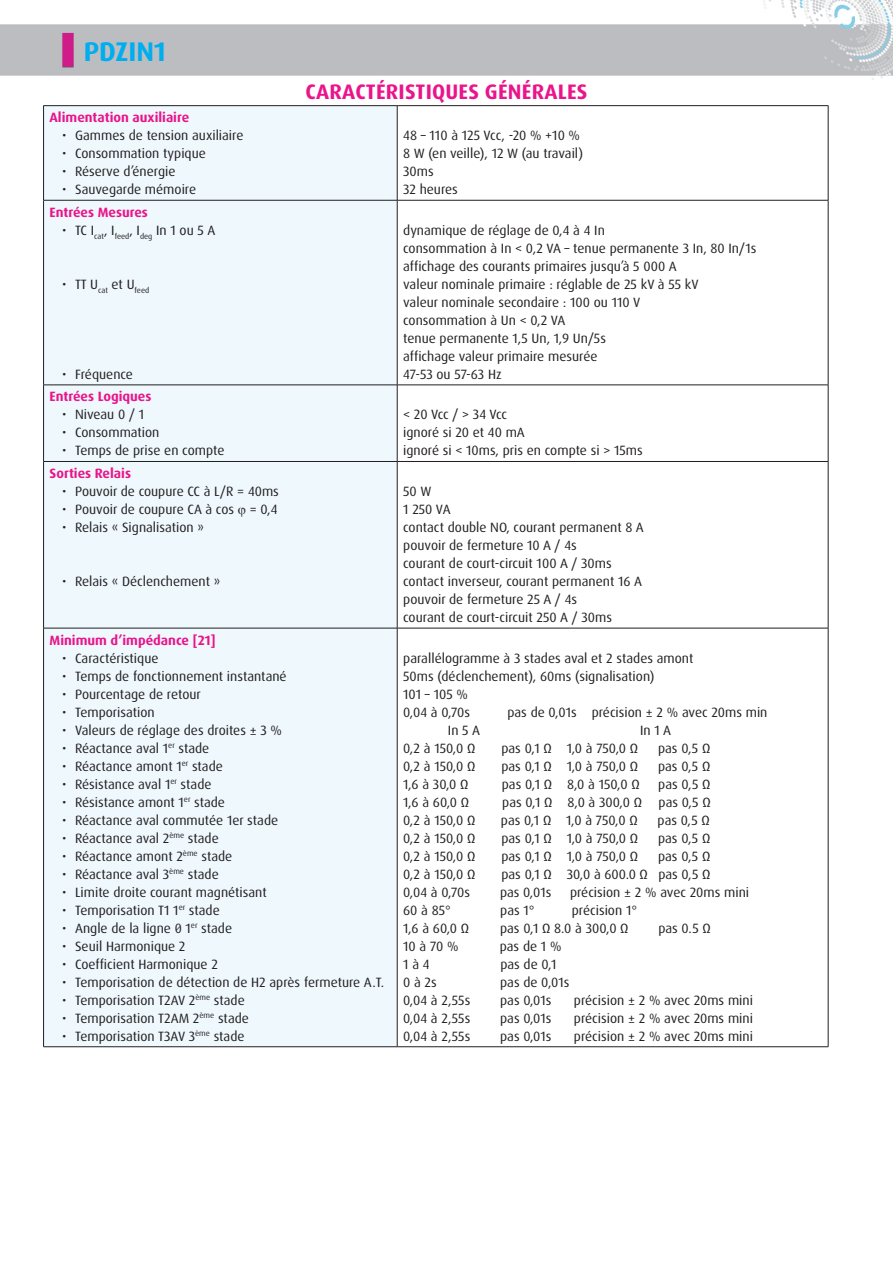
<style>
.page{position:relative;width:893px;height:1263px;background:#fff}
.page>*{position:absolute;margin:0;border:0;box-sizing:border-box;transform-origin:0 0}
.t1{font:700 27px "Dax OT";color:#00aeef}
.t2{font:700 21px "Dax OT";letter-spacing:.01em;color:#ea148b}
.t3{font:13.5px/18px "Dax OT";color:#231f20}
.t4{font:700 13.5px "Dax OT";color:#ea148b}
</style>
<div class="page">
<img style="left:0;top:0;width:893px;height:80px">
<div style="left:44px;top:106px;width:353px;height:940px;background:#eef8fd"></div>
<svg style="left:398px;top:106px;width:430px;height:940px"></svg>
<hr style="left:43px;top:105px;width:354px;height:1px;background:#231f20">
<hr style="left:43px;top:106px;width:1px;height:94px;background:#231f20">
<hr style="left:397px;top:105px;width:431px;height:1px;background:#231f20">
<hr style="left:397px;top:106px;width:1px;height:94px;background:#231f20">
<hr style="left:828px;top:106px;width:1px;height:94px;background:#231f20">
<hr style="left:43px;top:200px;width:354px;height:1px;background:#231f20">
<hr style="left:43px;top:200px;width:1px;height:185px;background:#231f20">
<hr style="left:397px;top:200px;width:431px;height:1px;background:#231f20">
<hr style="left:397px;top:200px;width:1px;height:185px;background:#231f20">
<hr style="left:828px;top:200px;width:1px;height:185px;background:#231f20">
<hr style="left:43px;top:385px;width:354px;height:1px;background:#231f20">
<hr style="left:43px;top:385px;width:1px;height:76px;background:#231f20">
<hr style="left:397px;top:385px;width:431px;height:1px;background:#231f20">
<hr style="left:397px;top:385px;width:1px;height:76px;background:#231f20">
<hr style="left:828px;top:385px;width:1px;height:76px;background:#231f20">
<hr style="left:43px;top:461px;width:354px;height:1px;background:#231f20">
<hr style="left:43px;top:462px;width:1px;height:166px;background:#231f20">
<hr style="left:397px;top:461px;width:431px;height:1px;background:#231f20">
<hr style="left:397px;top:462px;width:1px;height:166px;background:#231f20">
<hr style="left:828px;top:462px;width:1px;height:166px;background:#231f20">
<hr style="left:43px;top:628px;width:354px;height:1px;background:#231f20">
<hr style="left:43px;top:628px;width:1px;height:418px;background:#231f20">
<hr style="left:397px;top:628px;width:431px;height:1px;background:#231f20">
<hr style="left:397px;top:628px;width:1px;height:418px;background:#231f20">
<hr style="left:828px;top:628px;width:1px;height:418px;background:#231f20">
<hr style="left:43px;top:1046px;width:354px;height:1px;background:#231f20">
<hr style="left:397px;top:1046px;width:431px;height:1px;background:#231f20">
<svg style="left:238px;top:508px;width:8px;height:9px"></svg>
<h1 class="t1" style="left:84px;top:34px;width:84px">PDZIN1</h1>
<p class="t4" style="left:50px;top:109px;width:141px">Alimentation auxiliaire</p>
<p class="t3" style="left:62px;top:127px;width:183px">• Gammes de tension auxiliaire</p>
<p class="t3" style="left:62px;top:145px;width:145px">• Consommation typique</p>
<p class="t3" style="left:62px;top:163px;width:115px">• Réserve d’énergie</p>
<p class="t3" style="left:62px;top:181px;width:135px">• Sauvegarde mémoire</p>
<p class="t4" style="left:50px;top:203px;width:100px">Entrées Mesures</p>
<p class="t3" style="left:62px;top:221px;width:155px">• TC I<sub>cat</sub>, I<sub>feed</sub>, I<sub>deg</sub> In 1 ou 5 A</p>
<p class="t3" style="left:62px;top:275px;width:89px">• TT U<sub>cat</sub> et U<sub>feed</sub></p>
<p class="t3" style="left:62px;top:365px;width:72px">• Fréquence</p>
<p class="t4" style="left:50px;top:388px;width:103px">Entrées Logiques</p>
<p class="t3" style="left:62px;top:406px;width:83px">• Niveau 0 / 1</p>
<p class="t3" style="left:62px;top:424px;width:99px">• Consommation</p>
<p class="t3" style="left:62px;top:442px;width:164px">• Temps de prise en compte</p>
<p class="t4" style="left:50px;top:465px;width:83px">Sorties Relais</p>
<p class="t3" style="left:62px;top:482px;width:218px">• Pouvoir de coupure CC à L/R = 40ms</p>
<p class="t3" style="left:62px;top:500px;width:217px">• Pouvoir de coupure CA à cos = 0,4</p>
<p class="t3" style="left:62px;top:518px;width:143px">• Relais « Signalisation »</p>
<p class="t3" style="left:62px;top:572px;width:159px">• Relais « Déclenchement »</p>
<h2 class="t2" style="left:305px;top:78px;width:283px">CARACTÉRISTIQUES GÉNÉRALES</h2>
<p class="t3" style="left:403px;top:127px;width:181px">48 – 110 à 125 Vcc, -20 % +10 %<br>8 W (en veille), 12 W (au travail)<br>30ms<br>32 heures</p>
<p class="t3" style="left:403px;top:221px;width:355px">dynamique de réglage de 0,4 à 4 In<br>consommation à In &lt; 0,2 VA – tenue permanente 3 In, 80 In/1s affichage des courants primaires jusqu’à 5 000 A<br>valeur nominale primaire : réglable de 25 kV à 55 kV<br>valeur nominale secondaire : 100 ou 110 V<br>consommation à Un &lt; 0,2 VA<br>tenue permanente 1,5 Un, 1,9 Un/5s<br>affichage valeur primaire mesurée<br>47-53 ou 57-63 Hz</p>
<p class="t3" style="left:403px;top:406px;width:241px">&lt; 20 Vcc / &gt; 34 Vcc<br>ignoré si 20 et 40 mA<br>ignoré si &lt; 10ms, pris en compte si &gt; 15ms</p>
<p class="t3" style="left:403px;top:482px;width:242px">50 W<br>1 250 VA<br>contact double NO, courant permanent 8 A pouvoir de fermeture 10 A / 4s<br>courant de court-circuit 100 A / 30ms contact inverseur, courant permanent 16 A pouvoir de fermeture 25 A / 4s<br>courant de court-circuit 250 A / 30ms</p>
<p class="t4" style="left:50px;top:631px;width:167px">Minimum d’impédance [21]</p>
<p class="t3" style="left:62px;top:649px;width:98px">• Caractéristique</p>
<p class="t3" style="left:62px;top:667px;width:226px">• Temps de fonctionnement instantané</p>
<p class="t3" style="left:62px;top:685px;width:140px">• Pourcentage de retour</p>
<p class="t3" style="left:62px;top:703px;width:94px">• Temporisation</p>
<p class="t3" style="left:62px;top:721px;width:221px">• Valeurs de réglage des droites ± 3 %</p>
<p class="t3" style="left:62px;top:739px;width:149px">• Réactance aval 1<sup>er</sup> stade</p>
<p class="t3" style="left:62px;top:757px;width:162px">• Réactance amont 1<sup>er</sup> stade</p>
<p class="t3" style="left:62px;top:775px;width:151px">• Résistance aval 1<sup>er</sup> stade</p>
<p class="t3" style="left:62px;top:793px;width:164px">• Résistance amont 1<sup>er</sup> stade</p>
<p class="t3" style="left:62px;top:811px;width:217px">• Réactance aval commutée 1er stade</p>
<p class="t3" style="left:62px;top:829px;width:158px">• Réactance aval 2<sup>ème</sup> stade</p>
<p class="t3" style="left:62px;top:847px;width:172px">• Réactance amont 2<sup>ème</sup> stade</p>
<p class="t3" style="left:62px;top:865px;width:158px">• Réactance aval 3<sup>ème</sup> stade</p>
<p class="t3" style="left:62px;top:883px;width:206px">• Limite droite courant magnétisant</p>
<p class="t3" style="left:62px;top:901px;width:159px">• Temporisation T1 1<sup>er</sup> stade</p>
<p class="t3" style="left:62px;top:919px;width:171px">• Angle de la ligne 0 1<sup>er</sup> stade</p>
<p class="t3" style="left:62px;top:937px;width:125px">• Seuil Harmonique 2</p>
<p class="t3" style="left:62px;top:955px;width:157px">• Coefficient Harmonique 2</p>
<p class="t3" style="left:62px;top:973px;width:323px">• Temporisation de détection de H2 après fermeture A.T.</p>
<p class="t3" style="left:62px;top:991px;width:184px">• Temporisation T2AV 2<sup>ème</sup> stade</p>
<p class="t3" style="left:62px;top:1009px;width:188px">• Temporisation T2AM 2<sup>ème</sup> stade</p>
<p class="t3" style="left:62px;top:1027px;width:184px">• Temporisation T3AV 3<sup>ème</sup> stade</p>
<p class="t3" style="left:403px;top:649px;width:292px">parallélogramme à 3 stades aval et 2 stades amont<br>50ms (déclenchement), 60ms (signalisation)<br>101 – 105 %<br>0,04 à 0,70s</p>
<p class="t3" style="left:507px;top:703px;width:262px">pas de 0,01s précision ± 2 % avec 20ms min</p>
<p class="t3" style="left:448px;top:721px;width:34px">In 5 A</p>
<p class="t3" style="left:640px;top:721px;width:33px">In 1 A</p>
<p class="t3" style="left:403px;top:739px;width:74px">0,2 à 150,0 Ω</p>
<p class="t3" style="left:501px;top:739px;width:138px">pas 0,1 Ω 1,0 à 750,0 Ω</p>
<p class="t3" style="left:658px;top:739px;width:54px">pas 0,5 Ω</p>
<p class="t3" style="left:403px;top:757px;width:74px">0,2 à 150,0 Ω</p>
<p class="t3" style="left:501px;top:757px;width:138px">pas 0,1 Ω 1,0 à 750,0 Ω</p>
<p class="t3" style="left:658px;top:757px;width:54px">pas 0,5 Ω</p>
<p class="t3" style="left:403px;top:775px;width:67px">1,6 à 30,0 Ω</p>
<p class="t3" style="left:502px;top:775px;width:139px">pas 0,1 Ω 8,0 à 150,0 Ω</p>
<p class="t3" style="left:658px;top:775px;width:54px">pas 0,5 Ω</p>
<p class="t3" style="left:403px;top:793px;width:68px">1,6 à 60,0 Ω</p>
<p class="t3" style="left:502px;top:793px;width:210px">pas 0,1 Ω 8,0 à 300,0 Ω pas 0,5 Ω</p>
<p class="t3" style="left:403px;top:811px;width:74px">0,2 à 150,0 Ω</p>
<p class="t3" style="left:501px;top:811px;width:138px">pas 0,1 Ω 1,0 à 750,0 Ω</p>
<p class="t3" style="left:658px;top:811px;width:54px">pas 0,5 Ω</p>
<p class="t3" style="left:403px;top:829px;width:74px">0,2 à 150,0 Ω</p>
<p class="t3" style="left:501px;top:829px;width:138px">pas 0,1 Ω 1,0 à 750,0 Ω</p>
<p class="t3" style="left:658px;top:829px;width:54px">pas 0,5 Ω</p>
<p class="t3" style="left:403px;top:847px;width:74px">0,2 à 150,0 Ω</p>
<p class="t3" style="left:501px;top:847px;width:138px">pas 0,1 Ω 1,0 à 750,0 Ω</p>
<p class="t3" style="left:658px;top:847px;width:54px">pas 0,5 Ω</p>
<p class="t3" style="left:403px;top:865px;width:74px">0,2 à 150,0 Ω</p>
<p class="t3" style="left:501px;top:865px;width:211px">pas 0,1 Ω 30,0 à 600.0 Ω pas 0,5 Ω</p>
<p class="t3" style="left:403px;top:883px;width:68px">0,04 à 0,70s</p>
<p class="t3" style="left:500px;top:883px;width:53px">pas 0,01s</p>
<p class="t3" style="left:570px;top:883px;width:181px">précision ± 2 % avec 20ms mini</p>
<p class="t3" style="left:403px;top:901px;width:49px">60 à 85°</p>
<p class="t3" style="left:500px;top:901px;width:36px">pas 1°</p>
<p class="t3" style="left:572px;top:901px;width:67px">précision 1°</p>
<p class="t3" style="left:403px;top:919px;width:68px">1,6 à 60,0 Ω</p>
<p class="t3" style="left:500px;top:919px;width:130px">pas 0,1 Ω 8.0 à 300,0 Ω</p>
<p class="t3" style="left:658px;top:919px;width:54px">pas 0.5 Ω</p>
<p class="t3" style="left:403px;top:937px;width:57px">10 à 70 %</p>
<p class="t3" style="left:500px;top:937px;width:63px">pas de 1 %</p>
<p class="t3" style="left:403px;top:955px;width:28px">1 à 4</p>
<p class="t3" style="left:500px;top:955px;width:58px">pas de 0,1</p>
<p class="t3" style="left:403px;top:973px;width:35px">0 à 2s</p>
<p class="t3" style="left:500px;top:973px;width:71px">pas de 0,01s</p>
<p class="t3" style="left:403px;top:991px;width:69px">0,04 à 2,55s</p>
<p class="t3" style="left:500px;top:991px;width:53px">pas 0,01s</p>
<p class="t3" style="left:574px;top:991px;width:181px">précision ± 2 % avec 20ms mini</p>
<p class="t3" style="left:403px;top:1009px;width:69px">0,04 à 2,55s</p>
<p class="t3" style="left:500px;top:1009px;width:53px">pas 0,01s</p>
<p class="t3" style="left:574px;top:1009px;width:181px">précision ± 2 % avec 20ms mini</p>
<p class="t3" style="left:403px;top:1027px;width:69px">0,04 à 2,55s</p>
<p class="t3" style="left:500px;top:1027px;width:53px">pas 0,01s</p>
<p class="t3" style="left:574px;top:1027px;width:181px">précision ± 2 % avec 20ms mini</p>
</div>
